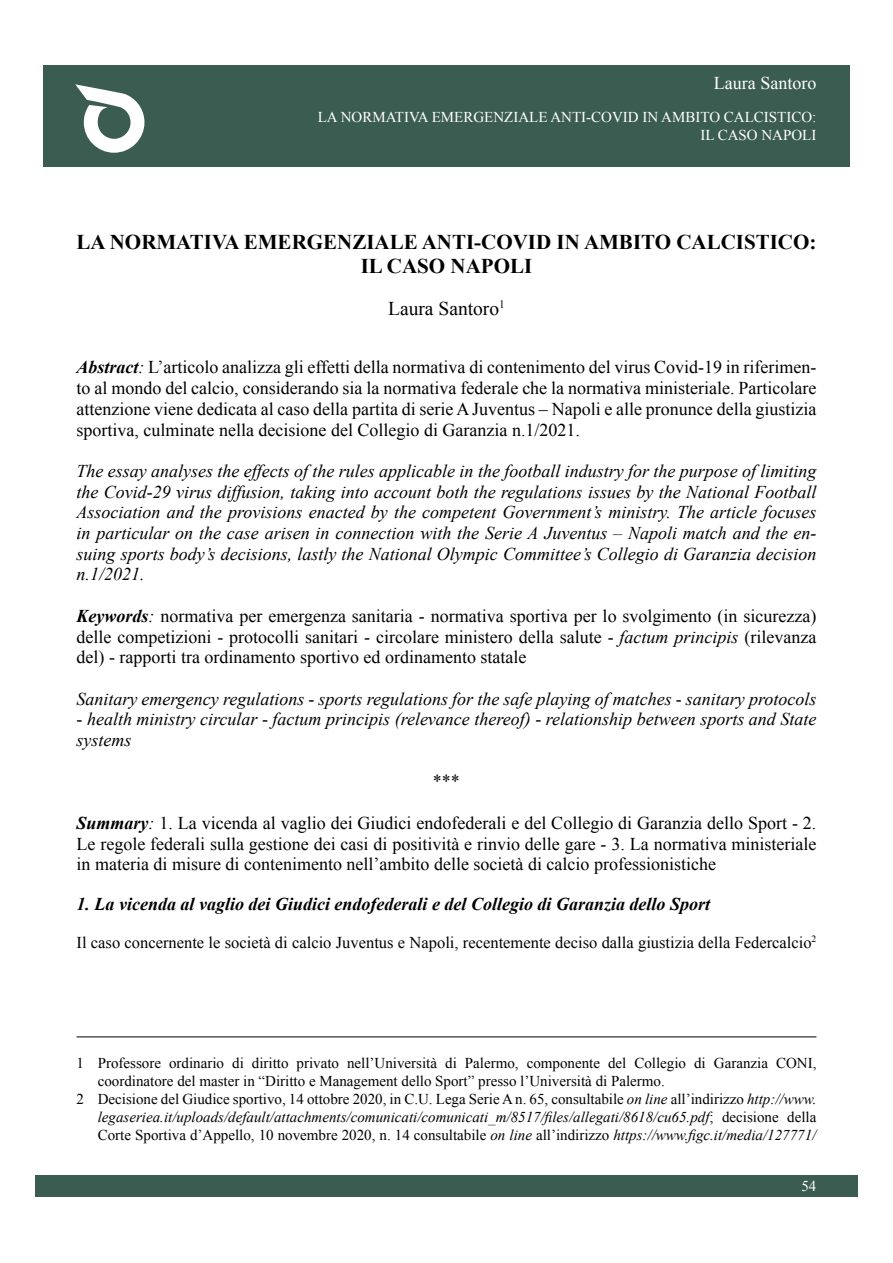
<style>
.page{position:relative;width:893px;height:1263px;background:#fff}
.page>*{position:absolute;margin:0;border:0;box-sizing:border-box;transform-origin:0 0}
.t1{font:700 21px/24.2px "Times New Roman";color:#000;text-align:center}
.t2{font:19.5px "Times New Roman";color:#000}
.t3{font:18px/20.7px "Times New Roman";color:#000;text-align:justify}
.t4{font:italic 18px/20.7px "Times New Roman";color:#000;text-align:justify}
.t5{font:italic 700 18px "Times New Roman";color:#000}
.t6{font:18px "Times New Roman";color:#fff}
.t7{font:16.5px "Times New Roman";color:#000}
.t8{font:15px "Times New Roman";color:#000}
.t9{font:italic 15px "Times New Roman";color:#000}
.t10{font:15px/18px "Times New Roman";color:#fff;text-align:right}
.s1{font-weight:700;font-style:italic}
.s2{font-style:italic}
.s3{font-style:normal}
</style>
<div class="page">
<div style="left:43px;top:65px;width:807px;height:102px;background:#3b5c50"></div>
<div style="left:35px;top:1175px;width:823px;height:22px;background:#3b5c50"></div>
<svg style="left:75px;top:84px;width:69px;height:69px"></svg>
<hr style="left:77px;top:1037px;width:739px;height:1px;background:#000">
<p class="t6" style="left:714px;top:71px;width:104px">Laura Santoro</p>
<p class="t10" style="left:318px;top:108px;width:500px">LA NORMATIVA EMERGENZIALE ANTI-COVID IN AMBITO CALCISTICO:<br>IL CASO NAPOLI</p>
<p class="t1" style="left:77px;top:230px;width:741px">LA NORMATIVA EMERGENZIALE ANTI-COVID IN AMBITO CALCISTICO:<br>IL CASO NAPOLI</p>
<p class="t2" style="left:388px;top:295px;width:118px">Laura Santoro<sup>1</sup></p>
<p class="t3" style="left:77px;top:357px;width:741px"><span class="s1">Abstract</span><span class="s2">:</span> L’articolo analizza gli effetti della normativa di contenimento del virus Covid-19 in riferimen&shy;to al mondo del calcio, considerando sia la normativa federale che la normativa ministeriale. Particolare attenzione viene dedicata al caso della partita di serie A Juventus – Napoli e alle pronunce della giustizia sportiva, culminate nella decisione del Collegio di Garanzia n.1/2021.</p>
<p class="t4" style="left:77px;top:460px;width:741px">The essay analyses the effects of the rules applicable in the football industry for the purpose of limiting the Covid-29 virus diffusion, taking into account both the regulations issues by the National Football Association and the provisions enacted by the competent Government’s ministry. The article focuses in particular on the case arisen in connection with the Serie A Juventus – Napoli match and the en&shy;suing sports body’s decisions, lastly the National Olympic Committee’s Collegio di Garanzia decision n.1/2021.</p>
<p class="t3" style="left:77px;top:605px;width:741px"><span class="s1">Keywords</span><span class="s2">:</span> normativa per emergenza sanitaria - normativa sportiva per lo svolgimento (in sicurezza) delle competizioni - protocolli sanitari - circolare ministero della salute - <span class="s2">factum principis</span> (rilevanza del) - rapporti tra ordinamento sportivo ed ordinamento statale</p>
<p class="t4" style="left:77px;top:688px;width:741px">Sanitary emergency regulations <span class="s3">-</span> sports regulations for the safe playing of matches <span class="s3">-</span> sanitary protocols</p>
<p class="t4" style="left:77px;top:708px;width:741px"><span class="s3">-</span> health ministry circular <span class="s3">-</span> factum principis (relevance thereof) <span class="s3">-</span> relationship between sports and State systems</p>
<p class="t3" style="left:433px;top:771px;width:28px">***</p>
<p class="t3" style="left:77px;top:812px;width:741px"><span class="s1">Summary</span><span class="s2">:</span> 1. La vicenda al vaglio dei Giudici endofederali e del Collegio di Garanzia dello Sport - 2.<br>Le regole federali sulla gestione dei casi di positività e rinvio delle gare - 3. La normativa ministeriale in materia di misure di contenimento nell’ambito delle società di calcio professionistiche</p>
<p class="t5" style="left:77px;top:891px;width:635px">1. La vicenda al vaglio dei Giudici endofederali e del Collegio di Garanzia dello Sport</p>
<p class="t7" style="left:77px;top:931px;width:741px">Il caso concernente le società di calcio Juventus e Napoli, recentemente deciso dalla giustizia della Federcalcio<sup>2</sup></p>
<p class="t8" style="left:77px;top:1052px;width:741px">1 Professore ordinario di diritto privato nell’Università di Palermo, componente del Collegio di Garanzia CONI,</p>
<p class="t8" style="left:98px;top:1070px;width:569px">coordinatore del master in “Diritto e Management dello Sport” presso l’Università di Palermo.</p>
<p class="t8" style="left:77px;top:1088px;width:741px">2 Decisione del Giudice sportivo, 14 ottobre 2020, in C.U. Lega Serie A n. 65, consultabile <span class="s2">on line</span> all’indirizzo <span class="s2">http://www.</span></p>
<p class="t9" style="left:98px;top:1106px;width:720px">legaseriea.it/uploads/default/attachments/comunicati/comunicati_m/8517/files/allegati/8618/cu65.pdf<span class="s3">; decisione della</span></p>
<p class="t8" style="left:98px;top:1124px;width:720px">Corte Sportiva d’Appello, 10 novembre 2020, n. 14 consultabile <span class="s2">on line</span> all’indirizzo <span class="s2">https://www.figc.it/media/127771/</span></p>
<p class="t10" style="left:801px;top:1177px;width:16px">54</p>
</div>
